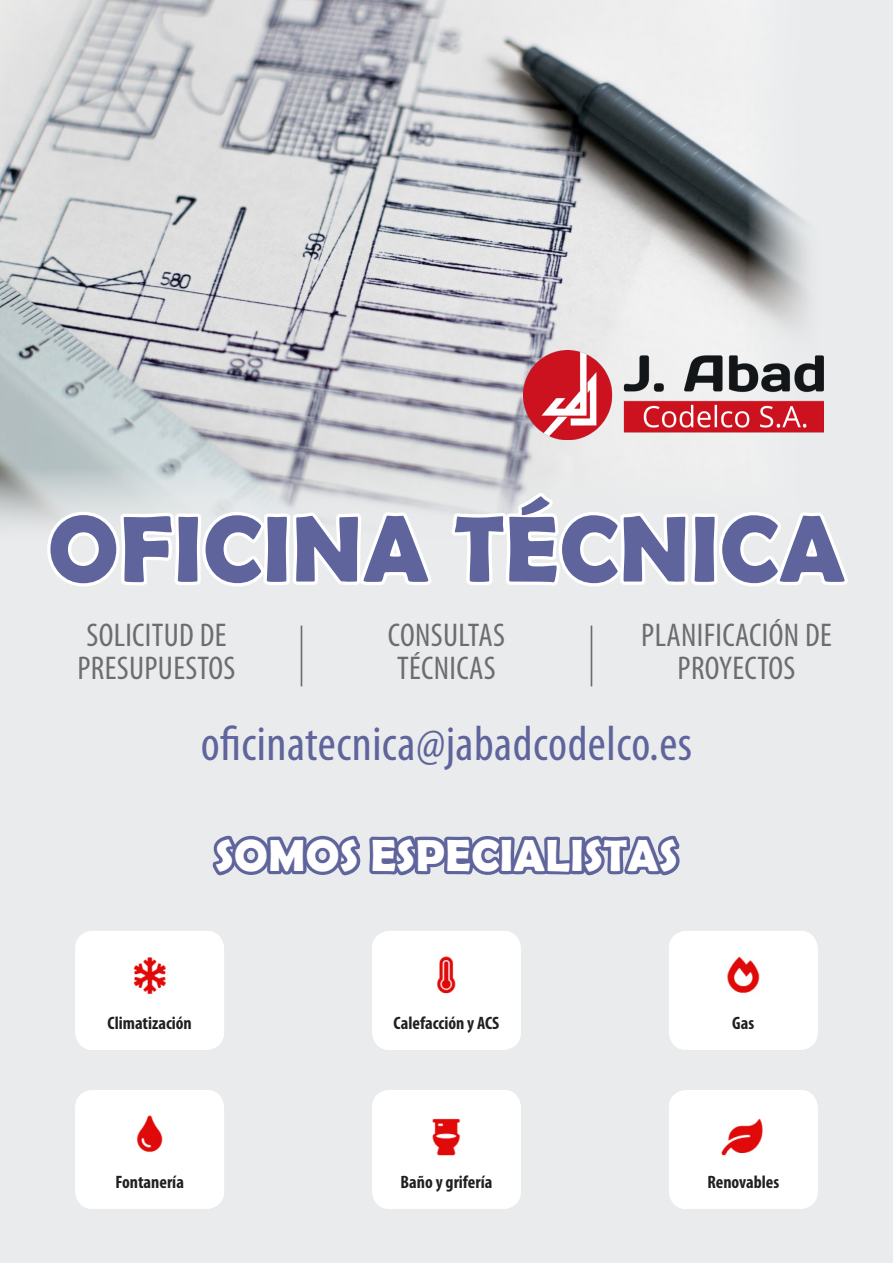
<style>
.page{position:relative;width:893px;height:1263px;background:#e9ebec}
.page>*{position:absolute;margin:0;border:0;box-sizing:border-box;transform-origin:0 0}
.reftabla{font:700 94.5px "Berlin Sans FB Demi";letter-spacing:.01em;color:#5f649c}
.reftabla-2{font:condensed 49.5px "Myriad Pro";letter-spacing:.01em;color:#5f649c}
.reftabla-3{font:700 45px "Berlin Sans FB Demi";letter-spacing:.01em;color:#fff}
.reftabla-4{font:condensed 33px "Myriad Pro";letter-spacing:.01em;color:#6c6d70}
.t1{font:700 condensed 18px "Myriad Pro";color:#231f20}
</style>
<div class="page">
<img style="left:0;top:0;width:806px;height:524px">
<svg style="left:44px;top:255px;width:804px;height:621px"></svg>
<hr style="left:301px;top:626px;width:1px;height:60px;background:#6c6d70">
<hr style="left:591px;top:626px;width:1px;height:60px;background:#6c6d70">
<img style="left:523px;top:351px;width:301px;height:89px">
<div style="left:75px;top:931px;width:149px;height:119px;background:#fff"></div>
<div style="left:75px;top:1090px;width:149px;height:119px;background:#fff"></div>
<div style="left:372px;top:1090px;width:149px;height:119px;background:#fff"></div>
<div style="left:669px;top:1090px;width:149px;height:119px;background:#fff"></div>
<div style="left:669px;top:931px;width:149px;height:119px;background:#fff"></div>
<div style="left:372px;top:931px;width:149px;height:119px;background:#fff"></div>
<p class="reftabla" style="left:48px;top:494px;width:799px">OFICINA TÉCNICA</p>
<p class="reftabla-4" style="left:86px;top:615px;width:142px">SOLICITUD DE</p>
<p class="reftabla-4" style="left:77px;top:648px;width:160px">PRESUPUESTOS</p>
<p class="reftabla-4" style="left:388px;top:615px;width:119px">CONSULTAS</p>
<p class="reftabla-4" style="left:397px;top:648px;width:100px">TÉCNICAS</p>
<p class="reftabla-4" style="left:641px;top:615px;width:192px">PLANIFICACIÓN DE</p>
<p class="reftabla-4" style="left:677px;top:648px;width:119px">PROYECTOS</p>
<p class="reftabla-2" style="left:201px;top:714px;width:493px">oficinatecnica@jabadcodelco.es</p>
<p class="reftabla-3" style="left:215px;top:829px;width:464px">SOMOS ESPECIALISTAS</p>
<p class="t1" style="left:108px;top:1012px;width:86px">Climatización</p>
<p class="t1" style="left:394px;top:1012px;width:107px">Calefacción y ACS</p>
<p class="t1" style="left:732px;top:1012px;width:24px">Gas</p>
<p class="t1" style="left:115px;top:1171px;width:70px">Fontanería</p>
<p class="t1" style="left:401px;top:1171px;width:93px">Baño y grifería</p>
<p class="t1" style="left:707px;top:1171px;width:73px">Renovables</p>
</div>
